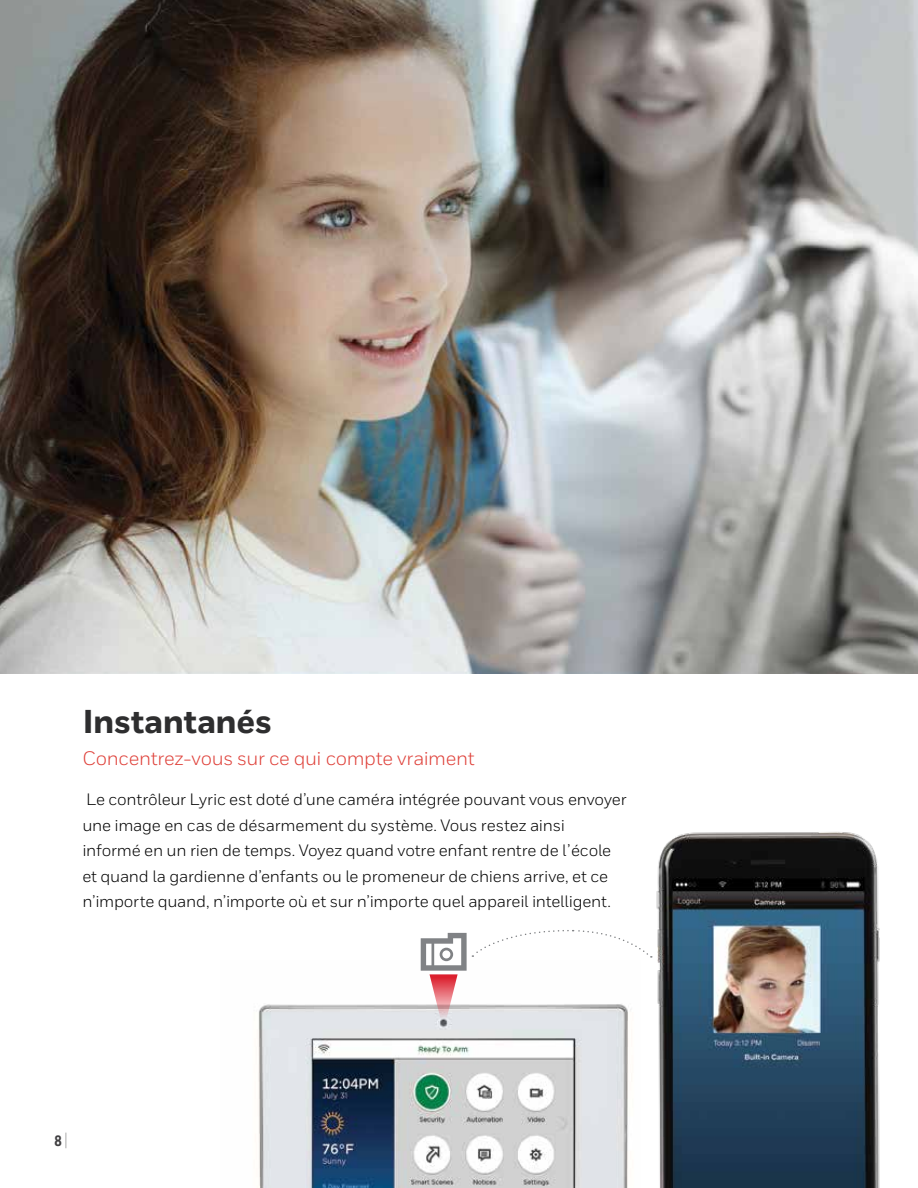
<style>
.page{position:relative;width:918px;height:1188px;background:#fff}
.page>*{position:absolute;margin:0;border:0;box-sizing:border-box;transform-origin:0 0}
.t1{font:800 33px "Honeywell Sans";letter-spacing:-.015em;color:#2e2e2f}
.t2{font:19.5px "Honeywell Sans";letter-spacing:-.015em;color:#df413a}
.t3{font:16.5px/25.5px "Honeywell Sans";letter-spacing:-.01em;color:#000}
.t4{font:800 15px "Honeywell Cond";color:#414042}
.s1{font-weight:300;font-size:18.75px}
</style>
<div class="page">
<img style="left:258px;top:961px;width:370px;height:227px">
<img style="left:0;top:0;width:918px;height:673px">
<img style="left:652px;top:832px;width:228px;height:356px">
<svg style="left:421px;top:930px;width:231px;height:101px"></svg>
<h1 class="t1" style="left:82px;top:701px;width:191px">Instantanés</h1>
<p class="t2" style="left:82px;top:746px;width:394px">Concentrez-vous sur ce qui compte vraiment</p>
<p class="t3" style="left:82px;top:787px;width:546px">Le contrôleur Lyric est doté d’une caméra intégrée pouvant vous envoyer une image en cas de désarmement du système. Vous restez ainsi informé en un rien de temps. Voyez quand votre enfant rentre de l’école et quand la gardienne d’enfants ou le promeneur de chiens arrive, et ce n’importe quand, n’importe où et sur n’importe quel appareil intelligent.</p>
<p class="t4" style="left:54px;top:1131px;width:15px">8 <span class="s1">|</span></p>
</div>
